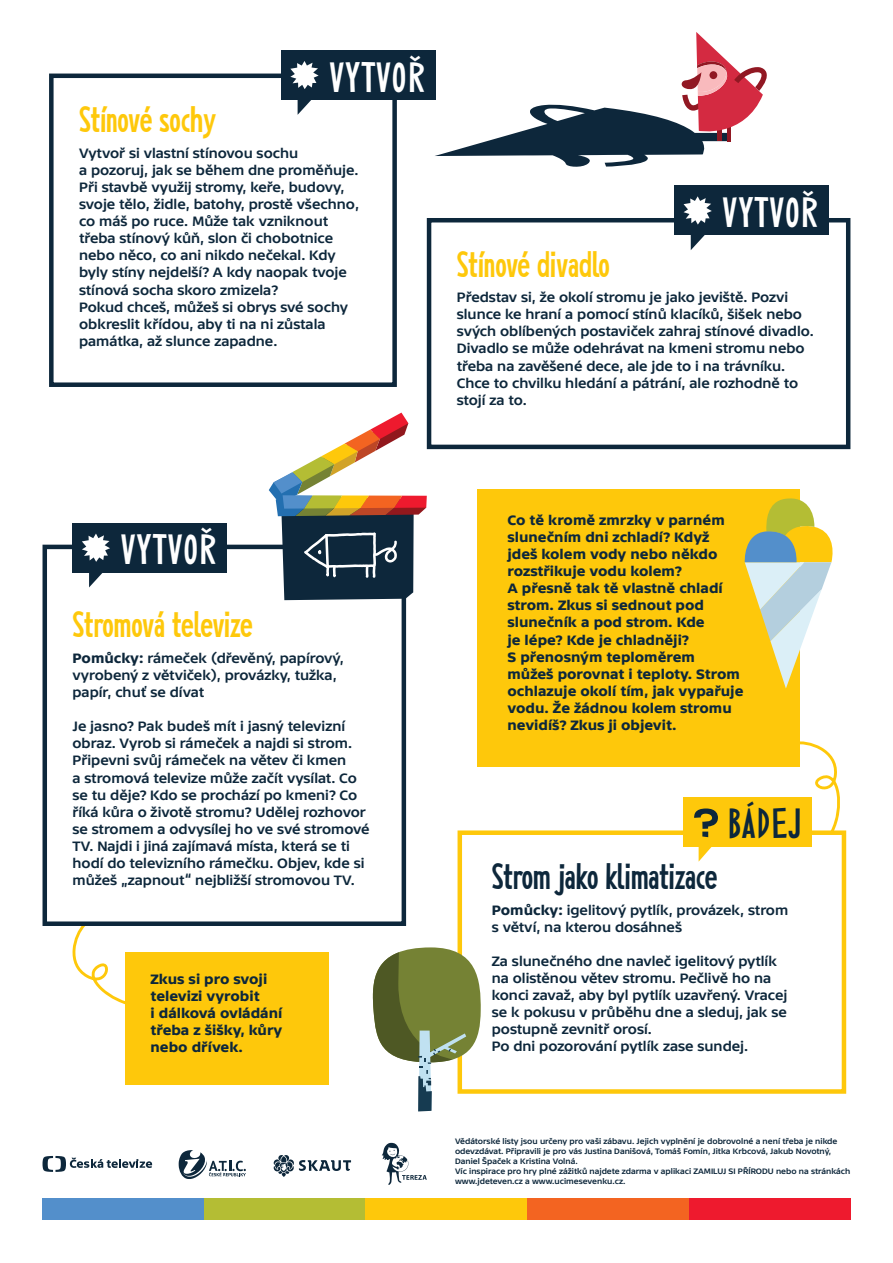
<style>
.page{position:relative;width:893px;height:1263px;background:#fff}
.page>*{position:absolute;margin:0;border:0;box-sizing:border-box;transform-origin:0 0}
.t1{font:39px "Cernobil";letter-spacing:.03em;color:#fff}
.t2{font:39px "Cernobil";letter-spacing:.03em;color:#0d273b}
.t3{font:700 34.5px "Cernobil 2021";letter-spacing:-.01em;color:#fec80b}
.t4{font:700 34.5px "Cernobil 2021";color:#0d273b}
.t5{font:14.25px/17.1px "TV Sans Print Med";color:#0d273b}
.t6{font:700 14.25px/17.1px "TV Sans Print";color:#0d273b}
.t7{font:8.25px/9.9px "TV Sans Print Med";color:#0d273b}
.s1{font-family:"TV Sans Print";font-weight:700}
</style>
<div class="page">
<svg style="left:72px;top:926px;width:53px;height:79px"></svg>
<div style="left:458px;top:830px;width:388px;height:264px;border:4px solid #fec80b"></div>
<div style="left:683px;top:797px;width:128px;height:49px;background:#fec80b"></div>
<svg style="left:694px;top:808px;width:24px;height:54px"></svg>
<div style="left:43px;top:1198px;width:161px;height:22px;background:#538fcb"></div>
<div style="left:204px;top:1198px;width:162px;height:22px;background:#b4bd34"></div>
<div style="left:366px;top:1198px;width:161px;height:22px;background:#fec80b"></div>
<div style="left:527px;top:1198px;width:162px;height:22px;background:#f36421"></div>
<div style="left:689px;top:1198px;width:161px;height:22px;background:#ee1a2e"></div>
<svg style="left:274px;top:1155px;width:77px;height:22px"></svg>
<svg style="left:179px;top:1150px;width:67px;height:29px"></svg>
<svg style="left:43px;top:1156px;width:109px;height:16px"></svg>
<svg style="left:382px;top:1143px;width:45px;height:42px"></svg>
<div style="left:49px;top:74px;width:348px;height:313px;border:4px solid #0d273b"></div>
<div style="left:43px;top:545px;width:363px;height:381px;border:4px solid #0d273b"></div>
<div style="left:427px;top:218px;width:423px;height:231px;border:4px solid #0d273b"></div>
<div style="left:281px;top:50px;width:155px;height:50px;background:#0d273b"></div>
<svg style="left:290px;top:61px;width:29px;height:28px"></svg>
<svg style="left:298px;top:100px;width:13px;height:15px"></svg>
<div style="left:73px;top:523px;width:154px;height:49px;background:#0d273b"></div>
<svg style="left:82px;top:533px;width:28px;height:29px"></svg>
<svg style="left:89px;top:572px;width:18px;height:15px"></svg>
<div style="left:674px;top:186px;width:155px;height:49px;background:#0d273b"></div>
<svg style="left:684px;top:196px;width:28px;height:29px"></svg>
<svg style="left:691px;top:235px;width:14px;height:15px"></svg>
<svg style="left:435px;top:32px;width:332px;height:135px"></svg>
<svg style="left:269px;top:413px;width:158px;height:187px"></svg>
<div style="left:478px;top:489px;width:322px;height:278px;background:#fec80b"></div>
<div style="left:125px;top:952px;width:203px;height:133px;background:#fec80b"></div>
<svg style="left:745px;top:498px;width:87px;height:190px"></svg>
<svg style="left:800px;top:741px;width:41px;height:92px"></svg>
<svg style="left:372px;top:947px;width:109px;height:164px"></svg>
<h1 class="t1" style="left:330px;top:53px;width:97px">VYTVOŘ</h1>
<h2 class="t3" style="left:79px;top:98px;width:138px">Stínové sochy</h2>
<p class="t5" style="left:79px;top:144px;width:281px">Vytvoř si vlastní stínovou sochu<br>a pozoruj, jak se během dne proměňuje.<br>Při stavbě využij stromy, keře, budovy, svoje tělo, židle, batohy, prostě všechno, co máš po ruce. Může tak vzniknout třeba stínový kůň, slon či chobotnice nebo něco, co ani nikdo nečekal. Kdy byly stíny nejdelší? A kdy naopak tvoje stínová socha skoro zmizela?<br>Pokud chceš, můžeš si obrys své sochy obkreslit křídou, aby ti na ni zůstala památka, až slunce zapadne.</p>
<h1 class="t1" style="left:723px;top:189px;width:97px">VYTVOŘ</h1>
<h2 class="t3" style="left:457px;top:242px;width:155px">Stínové divadlo</h2>
<p class="t5" style="left:457px;top:289px;width:359px">Představ si, že okolí stromu je jako jeviště. Pozvi slunce ke hraní a pomocí stínů klacíků, šišek nebo svých oblíbených postaviček zahraj stínové divadlo.<br>Divadlo se může odehrávat na kmeni stromu nebo třeba na zavěšené dece, ale jde to i na trávníku.<br>Chce to chvilku hledání a pátrání, ale rozhodně to stojí za to.</p>
<h1 class="t1" style="left:121px;top:526px;width:97px">VYTVOŘ</h1>
<h2 class="t3" style="left:73px;top:603px;width:182px">Stromová televize</h2>
<p class="t5" style="left:73px;top:649px;width:273px"><span class="s1">Pomůcky:</span> rámeček (dřevěný, papírový, vyrobený z větviček), provázky, tužka, papír, chuť se dívat</p>
<p class="t5" style="left:73px;top:718px;width:299px">Je jasno? Pak budeš mít i jasný televizní obraz. Vyrob si rámeček a najdi si strom.<br>Připevni svůj rámeček na větev či kmen<br>a stromová televize může začít vysílat. Co se tu děje? Kdo se prochází po kmeni? Co říká kůra o životě stromu? Udělej rozhovor se stromem a odvysílej ho ve své stromové TV. Najdi i jiná zajímavá místa, která se ti hodí do televizního rámečku. Objev, kde si můžeš „zapnout“ nejbližší stromovou TV.</p>
<p class="t6" style="left:151px;top:970px;width:133px">Zkus si pro svoji televizi vyrobit<br>i dálková ovládání třeba z šišky, kůry nebo dřívek.</p>
<p class="t6" style="left:507px;top:511px;width:238px">Co tě kromě zmrzky v parném slunečním dni zchladí? Když<br>jdeš kolem vody nebo někdo rozstřikuje vodu kolem?<br>A přesně tak tě vlastně chladí strom. Zkus si sednout pod slunečník a pod strom. Kde<br>je lépe? Kde je chladněji?<br>S přenosným teploměrem můžeš porovnat i teploty. Strom ochlazuje okolí tím, jak vypařuje vodu. Že žádnou kolem stromu nevidíš? Zkus ji objevit.</p>
<h1 class="t2" style="left:728px;top:799px;width:75px">BÁDEJ</h1>
<h2 class="t4" style="left:492px;top:855px;width:227px">Strom jako klimatizace</h2>
<p class="t5" style="left:492px;top:901px;width:298px"><span class="s1">Pomůcky:</span> igelitový pytlík, provázek, strom s větví, na kterou dosáhneš</p>
<p class="t5" style="left:492px;top:952px;width:297px">Za slunečného dne navleč igelitový pytlík na olistěnou větev stromu. Pečlivě ho na konci zavaž, aby byl pytlík uzavřený. Vracej se k pokusu v průběhu dne a sleduj, jak se postupně zevnitř orosí.<br>Po dni pozorování pytlík zase sundej.</p>
<p class="t7" style="left:455px;top:1136px;width:397px">Vědátorské listy jsou určeny pro vaši zábavu. Jejich vyplnění je dobrovolné a není třeba je nikde odevzdávat. Připravili je pro vás Justina Danišová, Tomáš Fomín, Jitka Krbcová, Jakub Novotný, Daniel Špaček a Kristina Volná.<br>Víc inspirace pro hry plné zážitků najdete zdarma v aplikaci ZAMILUJ SI PŘÍRODU nebo na stránkách www.jdeteven.cz a www.ucimesevenku.cz.</p>
</div>
